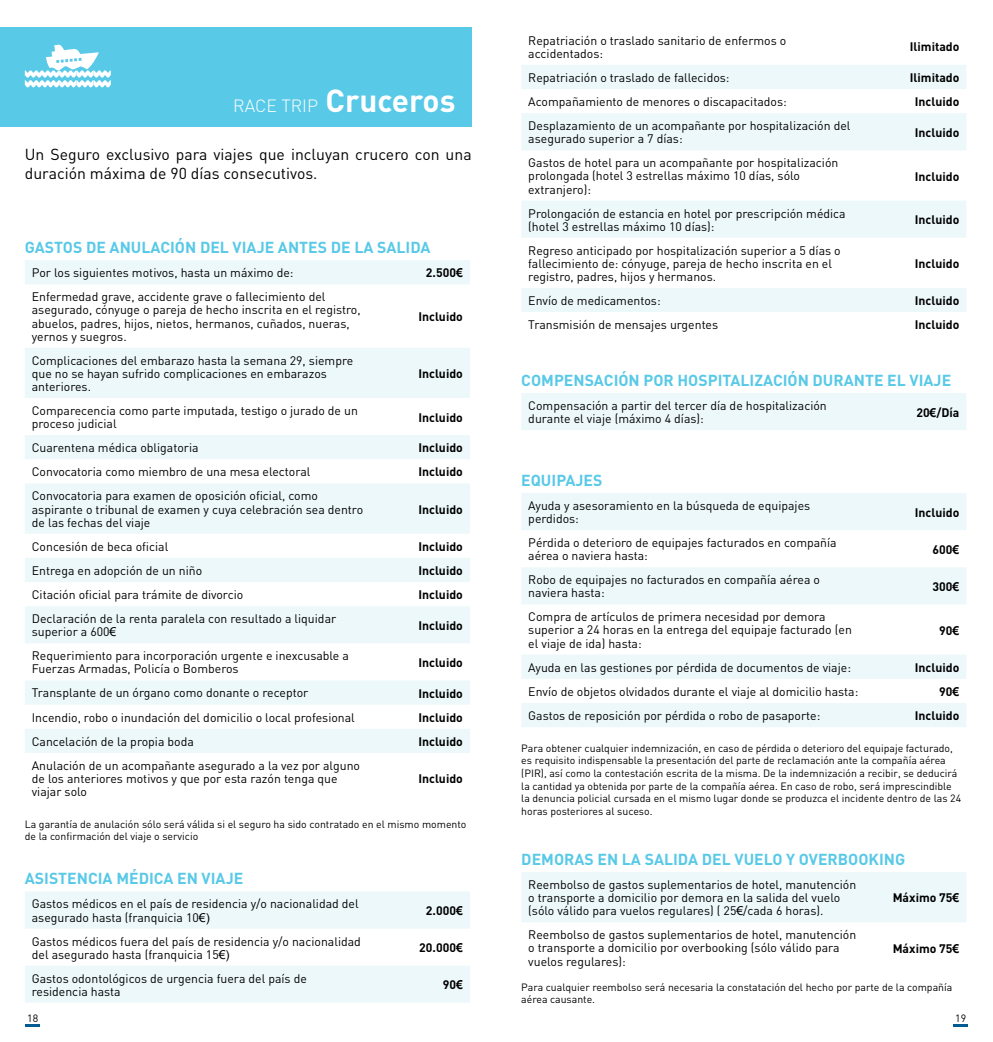
<style>
.page{position:relative;width:993px;height:1042px;background:#fff}
.page>*{position:absolute;margin:0;border:0;box-sizing:border-box;transform-origin:0 0}
.t1{font:300 17.5px "DIN";color:#fff}
.t2{font:700 15.75px "DIN";color:#58c9e7}
.t3{font:15.75px/18.9px "DIN";color:#000}
.t4{font:12.25px/13.1px "DIN";color:#000}
.t5{font:700 12.25px "DIN";color:#000}
.t6{font:10.5px/12.6px "DIN";color:#000}
.s1{font-weight:700;font-size:31.5px}
.s2{font-family:"Arial"}
</style>
<div class="page">
<svg style="left:25px;top:1024px;width:15px;height:2px"></svg>
<svg style="left:953px;top:1024px;width:14px;height:2px"></svg>
<div style="left:0;top:28px;width:471px;height:99px;background:#58c9e7"></div>
<svg style="left:25px;top:260px;width:445px;height:493px;fill:#edf8fb"></svg>
<svg style="left:25px;top:892px;width:445px;height:111px;fill:#edf8fb"></svg>
<svg style="left:521px;top:65px;width:445px;height:247px"></svg>
<div style="left:521px;top:393px;width:445px;height:37px;background:#edf8fb"></div>
<svg style="left:521px;top:493px;width:445px;height:234px;fill:#edf8fb"></svg>
<div style="left:521px;top:872px;width:445px;height:50px;background:#edf8fb"></div>
<svg style="left:25px;top:44px;width:86px;height:43px"></svg>
<h1 class="t1" style="left:233px;top:94px;width:224px">RACE TRIP <span class="s1">Cruceros</span></h1>
<p class="t3" style="left:25px;top:144px;width:448px">Un Seguro exclusivo para viajes que incluyan crucero con una duración máxima de 90 días consecutivos.</p>
<p class="t2" style="left:25px;top:237px;width:407px">GASTOS DE ANULACIÓN DEL VIAJE ANTES DE LA SALIDA</p>
<p class="t4" style="left:32px;top:266px;width:263px">Por los siguientes motivos, hasta un máximo de:</p>
<p class="t5" style="left:426px;top:265px;width:38px">2.500<span class="s2">€</span></p>
<p class="t4" style="left:32px;top:290px;width:330px">Enfermedad grave, accidente grave o fallecimiento del asegurado, cónyuge o pareja de hecho inscrita en el registro, abuelos, padres, hijos, nietos, hermanos, cuñados, nueras, yernos y suegros.</p>
<p class="t5" style="left:418px;top:309px;width:46px">Incluido</p>
<p class="t4" style="left:32px;top:353px;width:323px">Complicaciones del embarazo hasta la semana 29, siempre que no se hayan sufrido complicaciones en embarazos anteriores.</p>
<p class="t5" style="left:418px;top:365px;width:46px">Incluido</p>
<p class="t4" style="left:32px;top:404px;width:327px">Comparecencia como parte imputada, testigo o jurado de un proceso judicial</p>
<p class="t5" style="left:418px;top:409px;width:46px">Incluido</p>
<p class="t4" style="left:32px;top:441px;width:168px">Cuarentena médica obligatoria</p>
<p class="t5" style="left:418px;top:440px;width:46px">Incluido</p>
<p class="t4" style="left:32px;top:465px;width:280px">Convocatoria como miembro de una mesa electoral</p>
<p class="t5" style="left:418px;top:464px;width:46px">Incluido</p>
<p class="t4" style="left:32px;top:489px;width:333px">Convocatoria para examen de oposición oficial, como aspirante o tribunal de examen y cuya celebración sea dentro de las fechas del viaje</p>
<p class="t5" style="left:418px;top:501px;width:46px">Incluido</p>
<p class="t4" style="left:32px;top:539px;width:138px">Concesión de beca oficial</p>
<p class="t5" style="left:418px;top:538px;width:46px">Incluido</p>
<p class="t4" style="left:32px;top:563px;width:172px">Entrega en adopción de un niño</p>
<p class="t5" style="left:418px;top:562px;width:46px">Incluido</p>
<p class="t4" style="left:32px;top:588px;width:213px">Citación oficial para trámite de divorcio</p>
<p class="t5" style="left:418px;top:587px;width:46px">Incluido</p>
<p class="t4" style="left:32px;top:612px;width:306px">Declaración de la renta paralela con resultado a liquidar superior a 600<span class="s2">€</span></p>
<p class="t5" style="left:418px;top:617px;width:46px">Incluido</p>
<p class="t4" style="left:32px;top:649px;width:318px">Requerimiento para incorporación urgente e inexcusable a<br>Fuerzas Armadas, Policía o Bomberos</p>
<p class="t5" style="left:418px;top:654px;width:46px">Incluido</p>
<p class="t4" style="left:32px;top:686px;width:278px">Transplante de un órgano como donante o receptor</p>
<p class="t5" style="left:418px;top:685px;width:46px">Incluido</p>
<p class="t4" style="left:32px;top:710px;width:324px">Incendio, robo o inundación del domicilio o local profesional</p>
<p class="t5" style="left:418px;top:709px;width:46px">Incluido</p>
<p class="t4" style="left:32px;top:734px;width:163px">Cancelación de la propia boda</p>
<p class="t5" style="left:418px;top:733px;width:46px">Incluido</p>
<p class="t4" style="left:32px;top:759px;width:330px">Anulación de un acompañante asegurado a la vez por alguno de los anteriores motivos y que por esta razón tenga que viajar solo</p>
<p class="t5" style="left:418px;top:771px;width:46px">Incluido</p>
<p class="t6" style="left:25px;top:817px;width:443px">La garantía de anulación sólo será válida si el seguro ha sido contratado en el mismo momento de la confirmación del viaje o servicio</p>
<p class="t2" style="left:25px;top:868px;width:220px">ASISTENCIA MÉDICA EN VIAJE</p>
<p class="t4" style="left:32px;top:897px;width:328px">Gastos médicos en el país de residencia y/o nacionalidad del asegurado hasta (franquicia 10<span class="s2">€)</span></p>
<p class="t5" style="left:426px;top:902px;width:38px">2.000<span class="s2">€</span></p>
<p class="t4" style="left:32px;top:934px;width:330px">Gastos médicos fuera del país de residencia y/o nacionalidad del asegurado hasta (franquicia 15<span class="s2">€)</span></p>
<p class="t5" style="left:419px;top:940px;width:45px">20.000<span class="s2">€</span></p>
<p class="t4" style="left:32px;top:971px;width:276px">Gastos odontológicos de urgencia fuera del país de residencia hasta</p>
<p class="t5" style="left:442px;top:977px;width:22px">90<span class="s2">€</span></p>
<p class="t4" style="left:528px;top:34px;width:259px">Repatriación o traslado sanitario de enfermos o accidentados:</p>
<p class="t5" style="left:909px;top:39px;width:51px">Ilimitado</p>
<p class="t4" style="left:528px;top:71px;width:203px">Repatriación o traslado de fallecidos:</p>
<p class="t5" style="left:909px;top:70px;width:51px">Ilimitado</p>
<p class="t4" style="left:528px;top:95px;width:260px">Acompañamiento de menores o discapacitados:</p>
<p class="t5" style="left:914px;top:94px;width:46px">Incluido</p>
<p class="t4" style="left:528px;top:119px;width:323px">Desplazamiento de un acompañante por hospitalización del asegurado superior a 7 días:</p>
<p class="t5" style="left:914px;top:124px;width:46px">Incluido</p>
<p class="t4" style="left:528px;top:156px;width:311px">Gastos de hotel para un acompañante por hospitalización prolongada (hotel 3 estrellas máximo 10 días, sólo extranjero):</p>
<p class="t5" style="left:914px;top:168px;width:46px">Incluido</p>
<p class="t4" style="left:528px;top:206px;width:319px">Prolongación de estancia en hotel por prescripción médica (hotel 3 estrellas máximo 10 días):</p>
<p class="t5" style="left:914px;top:212px;width:46px">Incluido</p>
<p class="t4" style="left:528px;top:243px;width:314px">Regreso anticipado por hospitalización superior a 5 días o fallecimiento de: cónyuge, pareja de hecho inscrita en el registro, padres, hijos y hermanos.</p>
<p class="t5" style="left:914px;top:255px;width:46px">Incluido</p>
<p class="t4" style="left:528px;top:294px;width:134px">Envío de medicamentos:</p>
<p class="t5" style="left:914px;top:293px;width:46px">Incluido</p>
<p class="t4" style="left:528px;top:318px;width:191px">Transmisión de mensajes urgentes</p>
<p class="t5" style="left:914px;top:317px;width:46px">Incluido</p>
<p class="t2" style="left:521px;top:370px;width:431px">COMPENSACIÓN POR HOSPITALIZACIÓN DURANTE EL VIAJE</p>
<p class="t4" style="left:528px;top:399px;width:300px">Compensación a partir del tercer día de hospitalización durante el viaje (máximo 4 días):</p>
<p class="t5" style="left:916px;top:404px;width:45px">20<span class="s2">€</span>/Día</p>
<p class="t2" style="left:521px;top:470px;width:83px">EQUIPAJES</p>
<p class="t4" style="left:528px;top:499px;width:283px">Ayuda y asesoramiento en la búsqueda de equipajes perdidos:</p>
<p class="t5" style="left:914px;top:504px;width:46px">Incluido</p>
<p class="t4" style="left:528px;top:536px;width:310px">Pérdida o deterioro de equipajes facturados en compañía aérea o naviera hasta:</p>
<p class="t5" style="left:932px;top:541px;width:28px">600<span class="s2">€</span></p>
<p class="t4" style="left:528px;top:573px;width:293px">Robo de equipajes no facturados en compañía aérea o naviera hasta:</p>
<p class="t5" style="left:932px;top:578px;width:28px">300<span class="s2">€</span></p>
<p class="t4" style="left:528px;top:610px;width:325px">Compra de artículos de primera necesidad por demora superior a 24 horas en la entrega del equipaje facturado (en el viaje de ida) hasta:</p>
<p class="t5" style="left:938px;top:622px;width:22px">90<span class="s2">€</span></p>
<p class="t4" style="left:528px;top:660px;width:324px">Ayuda en las gestiones por pérdida de documentos de viaje:</p>
<p class="t5" style="left:914px;top:659px;width:46px">Incluido</p>
<p class="t4" style="left:528px;top:684px;width:331px">Envío de objetos olvidados durante el viaje al domicilio hasta:</p>
<p class="t5" style="left:938px;top:683px;width:22px">90<span class="s2">€</span></p>
<p class="t4" style="left:528px;top:709px;width:293px">Gastos de reposición por pérdida o robo de pasaporte:</p>
<p class="t5" style="left:914px;top:708px;width:46px">Incluido</p>
<p class="t6" style="left:521px;top:741px;width:441px">Para obtener cualquier indemnización, en caso de pérdida o deterioro del equipaje facturado, es requisito indispensable la presentación del parte de reclamación ante la compañía aérea (PIR), así como la contestación escrita de la misma. De la indemnización a recibir, se deducirá la cantidad ya obtenida por parte de la compañía aérea. En caso de robo, será imprescindible la denuncia policial cursada en el mismo lugar donde se produzca el incidente dentro de las 24 horas posteriores al suceso.</p>
<p class="t2" style="left:521px;top:849px;width:385px">DEMORAS EN LA SALIDA DEL VUELO Y OVERBOOKING</p>
<p class="t4" style="left:528px;top:878px;width:329px">Reembolso de gastos suplementarios de hotel, manutención o transporte a domicilio por demora en la salida del vuelo (sólo válido para vuelos regulares) ( 25<span class="s2">€</span>/cada 6 horas).</p>
<p class="t5" style="left:892px;top:890px;width:68px">Máximo 75<span class="s2">€</span></p>
<p class="t4" style="left:528px;top:928px;width:329px">Reembolso de gastos suplementarios de hotel, manutención o transporte a domicilio por overbooking (sólo válido para vuelos regulares):</p>
<p class="t5" style="left:892px;top:940px;width:68px">Máximo 75<span class="s2">€</span></p>
<p class="t6" style="left:521px;top:980px;width:432px">Para cualquier reembolso será necesaria la constatación del hecho por parte de la compañía aérea causante.</p>
<p class="t6" style="left:27px;top:1011px;width:12px">18</p>
<p class="t6" style="left:954px;top:1011px;width:12px">19</p>
</div>
